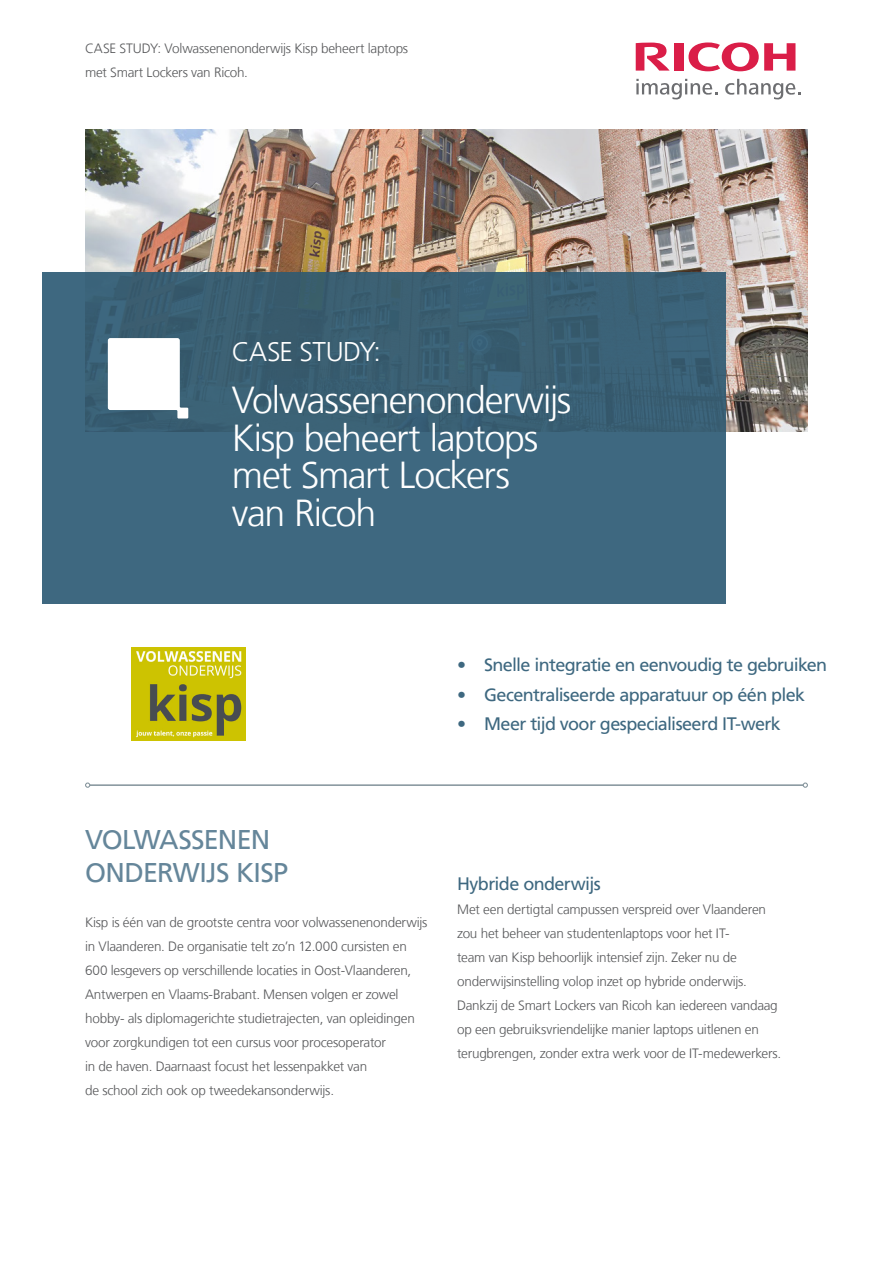
<style>
.page{position:relative;width:893px;height:1263px;background:#fff}
.page>*{position:absolute;margin:0;border:0;box-sizing:border-box;transform-origin:0 0}
.t1{font:300 37.5px/37.5px "Frutiger LT";letter-spacing:-.035em;color:#fff}
.t2{font:27px/33px "Frutiger LT";letter-spacing:-.025em;color:#65869a}
.t3{font:300 27px "Frutiger LT";letter-spacing:-.02em;color:#fff}
.t4{font:18px "Frutiger LT";letter-spacing:-.035em;color:#3e6880}
.t5{font:300 13.5px/24px "Frutiger LT";letter-spacing:-.015em;color:#57585a}
</style>
<div class="page">
<img style="left:85px;top:130px;width:723px;height:301px">
<div style="left:43px;top:272px;width:682px;height:332px;background:linear-gradient(to bottom,#395e71,#3f6a83)"></div>
<hr style="left:90px;top:784px;width:713px;height:2px;background:#82929a">
<svg style="left:85px;top:782px;width:5px;height:6px"></svg>
<svg style="left:803px;top:782px;width:5px;height:6px"></svg>
<svg style="left:108px;top:338px;width:80px;height:80px"></svg>
<img style="left:131px;top:647px;width:115px;height:93px">
<svg style="left:688px;top:43px;width:107px;height:28px"></svg>
<div style="left:674px;top:43px;width:9px;height:28px;background:#da1e48"></div>
<svg style="left:636px;top:43px;width:34px;height:28px"></svg>
<svg style="left:636px;top:79px;width:81px;height:21px"></svg>
<svg style="left:725px;top:79px;width:75px;height:21px"></svg>
<p class="t5" style="left:85px;top:36px;width:325px">CASE STUDY: Volwassenenonderwijs Kisp beheert laptops met Smart Lockers van Ricoh.</p>
<h2 class="t3" style="left:232px;top:336px;width:151px">CASE STUDY:</h2>
<h1 class="t1" style="left:232px;top:382px;width:341px">Volwassenenonderwijs<br>Kisp beheert laptops met Smart Lockers van Ricoh</h1>
<h3 class="t4" style="left:457px;top:654px;width:372px">• Snelle integratie en eenvoudig te gebruiken</h3>
<h3 class="t4" style="left:457px;top:684px;width:350px">• Gecentraliseerde apparatuur op één plek</h3>
<h3 class="t4" style="left:457px;top:713px;width:325px">• Meer tijd voor gespecialiseerd IT-werk</h3>
<h2 class="t2" style="left:85px;top:823px;width:205px">VOLWASSENEN<br>ONDERWIJS KISP</h2>
<p class="t5" style="left:85px;top:910px;width:344px">Kisp is één van de grootste centra voor volwassenenonderwijs in Vlaanderen. De organisatie telt zo’n 12.000 cursisten en 600 lesgevers op verschillende locaties in Oost-Vlaanderen, Antwerpen en Vlaams-Brabant. Mensen volgen er zowel hobby- als diplomagerichte studietrajecten, van opleidingen voor zorgkundigen tot een cursus voor procesoperator<br>in de haven. Daarnaast focust het lessenpakket van<br>de school zich ook op tweedekansonderwijs.</p>
<h3 class="t4" style="left:457px;top:873px;width:145px">Hybride onderwijs</h3>
<p class="t5" style="left:457px;top:897px;width:326px">Met een dertigtal campussen verspreid over Vlaanderen zou het beheer van studentenlaptops voor het IT-<br>team van Kisp behoorlijk intensief zijn. Zeker nu de onderwijsinstelling volop inzet op hybride onderwijs.<br>Dankzij de Smart Lockers van Ricoh kan iedereen vandaag op een gebruiksvriendelijke manier laptops uitlenen en terugbrengen, zonder extra werk voor de IT-medewerkers.</p>
</div>
